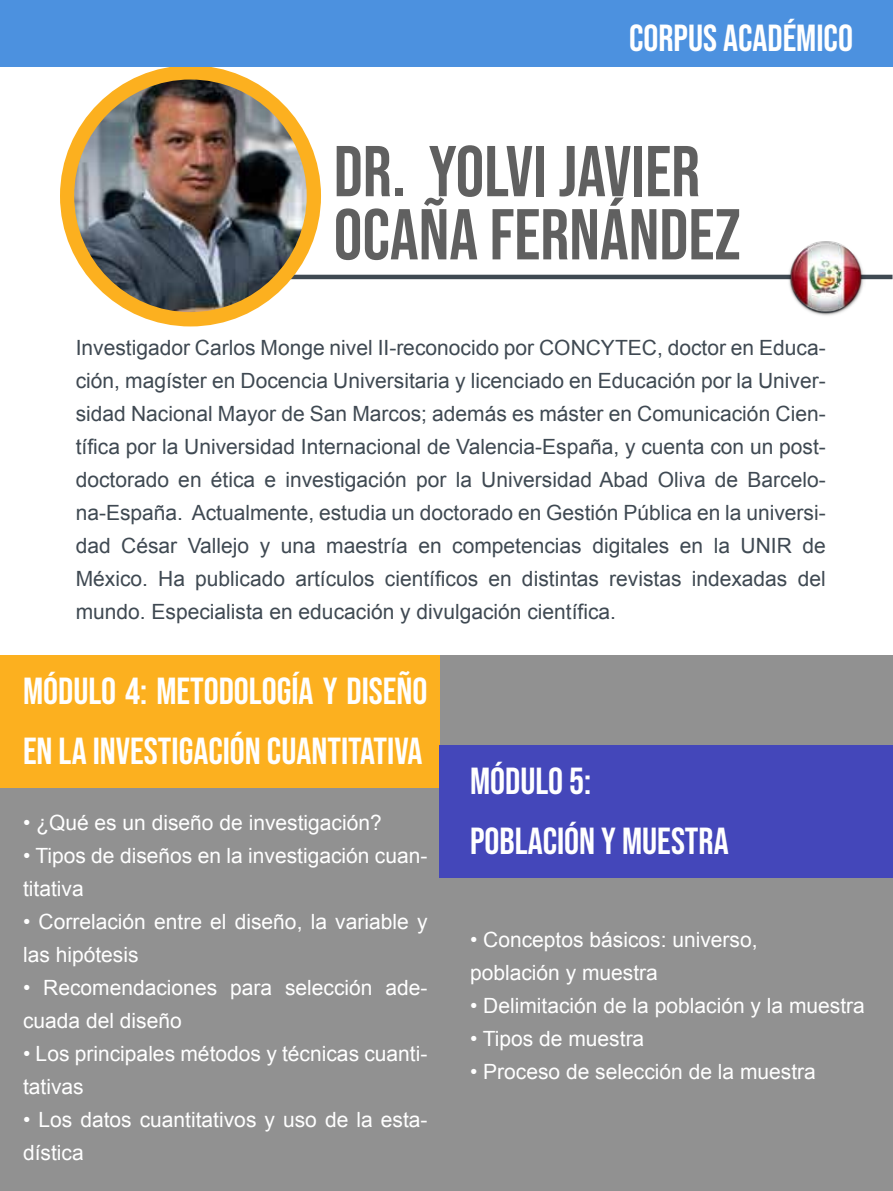
<style>
.page{position:relative;width:893px;height:1191px;background:#fff}
.page>*{position:absolute;margin:0;border:0;box-sizing:border-box;transform-origin:0 0}
.t1{font:71.7px/63.2px "Bebas Neue";color:#606060}
.t2{font:37.5px/60px "Bebas Neue";color:#fff}
.t3{font:21px/33px "Arial";color:#3f4952;text-align:justify}
.t4{font:21px/33px "Arial";color:#fff}
</style>
<div class="page">
<hr style="left:283px;top:275px;width:609px;height:4px;background:#3f4952">
<div style="left:60px;top:65px;width:261px;height:261px;background:#fcb01f;border-radius:50%"></div>
<div style="left:0;top:655px;width:892px;height:535px;background:#919191"></div>
<img style="left:74px;top:80px;width:233px;height:232px;border-radius:116px">
<div style="left:0;top:0;width:892px;height:67px;background:#4c91df"></div>
<img style="left:786px;top:241px;width:79px;height:75px">
<div style="left:0;top:655px;width:439px;height:132px;background:#fcb01f"></div>
<div style="left:439px;top:745px;width:453px;height:132px;background:#4447ba"></div>
<h2 class="t2" style="left:629px;top:8px;width:226px">CORPUS ACADÉMICO</h2>
<h1 class="t1" style="left:334px;top:139px;width:408px">DR. YOLVI JAVIER<br>OCAÑA FERNÁNDEZ</h1>
<p class="t3" style="left:76px;top:331px;width:752px">Investigador Carlos Monge nivel II-reconocido por CONCYTEC, doctor en Educa&shy;ción, magíster en Docencia Universitaria y licenciado en Educación por la Univer&shy;sidad Nacional Mayor de San Marcos; además es máster en Comunicación Cien&shy;tífica por la Universidad Internacional de Valencia-España, y cuenta con un post&shy;doctorado en ética e investigación por la Universidad Abad Oliva de Barcelo&shy;na-España. Actualmente, estudia un doctorado en Gestión Pública en la universi&shy;dad César Vallejo y una maestría en competencias digitales en la UNIR de México. Ha publicado artículos científicos en distintas revistas indexadas del mundo. Especialista en educación y divulgación científica.</p>
<h2 class="t2" style="left:23px;top:660px;width:406px">MÓDULO 4: METODOLOGÍA Y DISEÑO<br>EN LA INVESTIGACIÓN CUANTITATIVA</h2>
<p class="t4" style="left:23px;top:806px;width:360px">• ¿Qué es un diseño de investigación?</p>
<p class="t4" style="left:23px;top:839px;width:406px">• Tipos de diseños en la investigación cuan&shy;titativa</p>
<p class="t4" style="left:23px;top:905px;width:406px">• Correlación entre el diseño, la variable y las hipótesis</p>
<p class="t4" style="left:23px;top:971px;width:406px">• Recomendaciones para selección ade&shy;cuada del diseño</p>
<p class="t4" style="left:23px;top:1037px;width:406px">• Los principales métodos y técnicas cuanti&shy;tativas</p>
<p class="t4" style="left:23px;top:1103px;width:406px">• Los datos cuantitativos y uso de la esta&shy;dística</p>
<h2 class="t2" style="left:470px;top:750px;width:260px">MÓDULO 5:<br>POBLACIÓN Y MUESTRA</h2>
<p class="t4" style="left:470px;top:923px;width:289px">• Conceptos básicos: universo, población y muestra</p>
<p class="t4" style="left:470px;top:989px;width:396px">• Delimitación de la población y la muestra</p>
<p class="t4" style="left:470px;top:1022px;width:176px">• Tipos de muestra</p>
<p class="t4" style="left:470px;top:1055px;width:347px">• Proceso de selección de la muestra</p>
</div>
